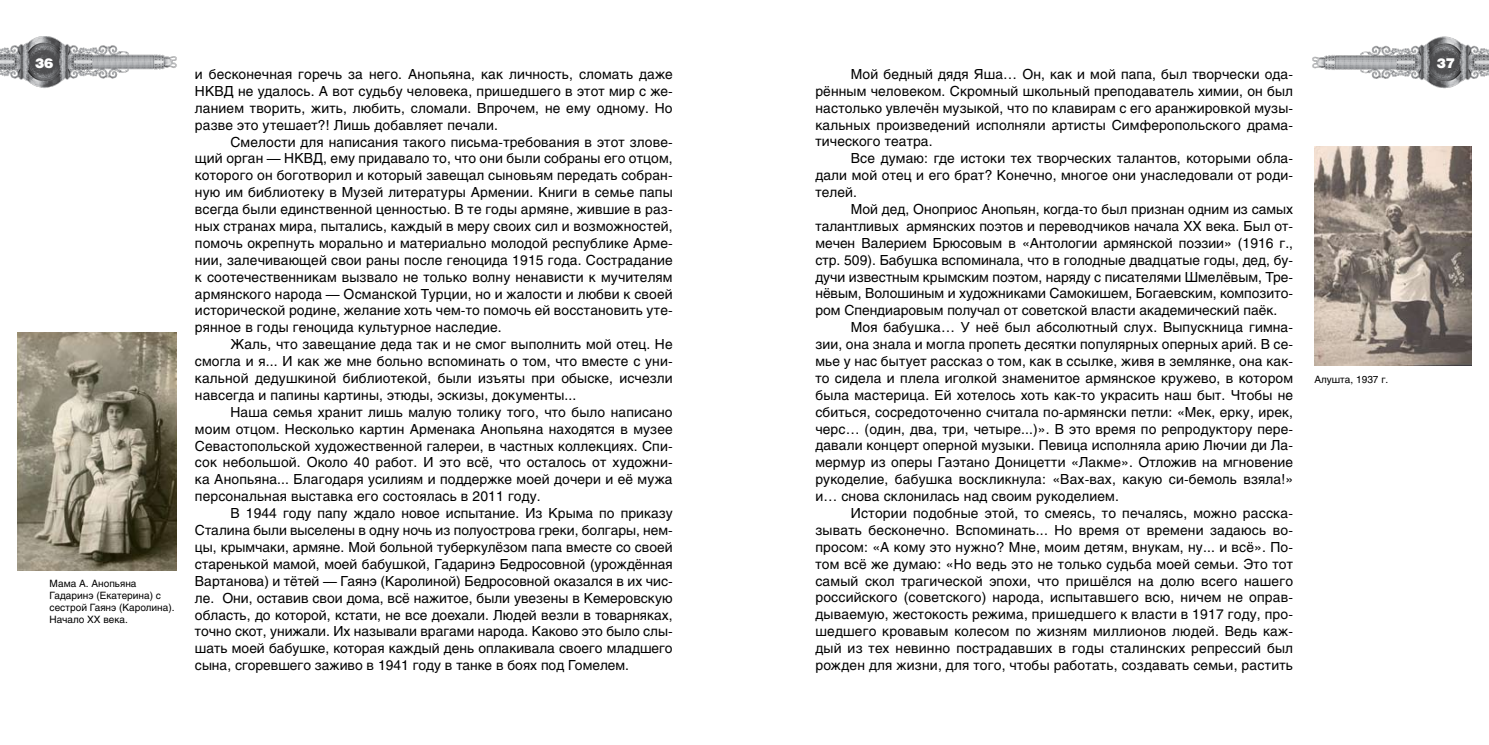
<style>
.page{position:relative;width:1489px;height:745px;background:#fff}
.page>*{position:absolute;margin:0;border:0;box-sizing:border-box;transform-origin:0 0}
.t1{font:13.75px/16.9px "Helios";letter-spacing:.01em;color:#000;text-align:justify}
.t2{font:900 13.75px "Helios";color:#fff}
.t3{font:10px/12px "Helios";color:#000}
</style>
<div class="page">
<img style="left:18px;top:332px;width:158px;height:238px">
<img style="left:1314px;top:146px;width:156px;height:219px">
<img style="left:0;top:36px;width:177px;height:52px">
<img style="left:1312px;top:36px;width:176px;height:53px">
<p class="t2" style="left:35px;top:54px;width:20px">36</p>
<p class="t2" style="left:1436px;top:54px;width:20px">37</p>
<p class="t1" style="left:815px;top:65px;width:479px;text-indent:35px">Мой бедный дядя Яша… Он, как и мой папа, был творчески ода&shy;рённым человеком. Скромный школьный преподаватель химии, он был настолько увлечён музыкой, что по клавирам с его аранжировкой музы&shy;кальных произведений исполняли артисты Симферопольского драма&shy;тического театра.</p>
<p class="t1" style="left:815px;top:150px;width:479px;text-indent:35px">Все думаю: где истоки тех творческих талантов, которыми обла&shy;дали мой отец и его брат? Конечно, многое они унаследовали от роди&shy;телей.</p>
<p class="t1" style="left:815px;top:200px;width:479px;text-indent:35px">Мой дед, Оноприос Анопьян, когда-то был признан одним из самых талантливых армянских поэтов и переводчиков начала XX века. Был от&shy;мечен Валерием Брюсовым в «Антологии армянской поэзии» (1916 г., стр. 509). Бабушка вспоминала, что в голодные двадцатые годы, дед, бу&shy;дучи известным крымским поэтом, наряду с писателями Шмелёвым, Тре&shy;нёвым, Волошиным и художниками Самокишем, Богаевским, композито&shy;ром Спендиаровым получал от советской власти академический паёк.</p>
<p class="t1" style="left:815px;top:318px;width:479px;text-indent:35px">Моя бабушка… У неё был абсолютный слух. Выпускница гимна&shy;зии, она знала и могла пропеть десятки популярных оперных арий. В се&shy;мье у нас бытует рассказ о том, как в ссылке, живя в землянке, она как&shy;то сидела и плела иголкой знаменитое армянское кружево, в котором была мастерица. Ей хотелось хоть как-то украсить наш быт. Чтобы не сбиться, сосредоточенно считала по-армянски петли: «Мек, ерку, ирек, черс… (один, два, три, четыре...)». В это время по репродуктору пере&shy;давали концерт оперной музыки. Певица исполняла арию Лючии ди Ла&shy;мермур из оперы Гаэтано Доницетти «Лакме». Отложив на мгновение рукоделие, бабушка воскликнула: «Вах-вах, какую си-бемоль взяла!» и… снова склонилась над своим рукоделием.</p>
<p class="t1" style="left:815px;top:504px;width:479px;text-indent:35px">Истории подобные этой, то смеясь, то печалясь, можно расска&shy;зывать бесконечно. Вспоминать... Но время от времени задаюсь во&shy;просом: «А кому это нужно? Мне, моим детям, внукам, ну... и всё». По&shy;том всё же думаю: «Но ведь это не только судьба моей семьи. Это тот самый скол трагической эпохи, что пришёлся на долю всего нашего российского (советского) народа, испытавшего всю, ничем не оправ&shy;дываемую, жестокость режима, пришедшего к власти в 1917 году, про&shy;шедшего кровавым колесом по жизням миллионов людей. Ведь каж&shy;дый из тех невинно пострадавших в годы сталинских репрессий был рожден для жизни, для того, чтобы работать, создавать семьи, растить</p>
<p class="t1" style="left:195px;top:65px;width:479px">и бесконечная горечь за него. Анопьяна, как личность, сломать даже НКВД не удалось. А вот судьбу человека, пришедшего в этот мир с же&shy;ланием творить, жить, любить, сломали. Впрочем, не ему одному. Но разве это утешает?! Лишь добавляет печали.</p>
<p class="t1" style="left:195px;top:133px;width:479px;text-indent:35px">Смелости для написания такого письма-требования в этот злове&shy;щий орган — НКВД, ему придавало то, что они были собраны его отцом, которого он боготворил и который завещал сыновьям передать собран&shy;ную им библиотеку в Музей литературы Армении. Книги в семье папы всегда были единственной ценностью. В те годы армяне, жившие в раз&shy;ных странах мира, пытались, каждый в меру своих сил и возможностей, помочь окрепнуть морально и материально молодой республике Арме&shy;нии, залечивающей свои раны после геноцида 1915 года. Сострадание к соотечественникам вызвало не только волну ненависти к мучителям армянского народа — Османской Турции, но и жалости и любви к своей исторической родине, желание хоть чем-то помочь ей восстановить уте&shy;рянное в годы геноцида культурное наследие.</p>
<p class="t1" style="left:195px;top:335px;width:479px;text-indent:35px">Жаль, что завещание деда так и не смог выполнить мой отец. Не смогла и я... И как же мне больно вспоминать о том, что вместе с уни&shy;кальной дедушкиной библиотекой, были изъяты при обыске, исчезли навсегда и папины картины, этюды, эскизы, документы...</p>
<p class="t1" style="left:195px;top:403px;width:479px;text-indent:35px">Наша семья хранит лишь малую толику того, что было написано моим отцом. Несколько картин Арменака Анопьяна находятся в музее Севастопольской художественной галереи, в частных коллекциях. Спи&shy;сок небольшой. Около 40 работ. И это всё, что осталось от художни&shy;ка Анопьяна... Благодаря усилиям и поддержке моей дочери и её мужа персональная выставка его состоялась в 2011 году.</p>
<p class="t1" style="left:195px;top:504px;width:479px;text-indent:35px">В 1944 году папу ждало новое испытание. Из Крыма по приказу Сталина были выселены в одну ночь из полуострова греки, болгары, нем&shy;цы, крымчаки, армяне. Мой больной туберкулёзом папа вместе со своей старенькой мамой, моей бабушкой, Гадаринэ Бедросовной (урождённая Вартанова) и тётей — Гаянэ (Каролиной) Бедросовной оказался в их чис&shy;ле. Они, оставив свои дома, всё нажитое, были увезены в Кемеровскую область, до которой, кстати, не все доехали. Людей везли в товарняках, точно скот, унижали. Их называли врагами народа. Каково это было слы&shy;шать моей бабушке, которая каждый день оплакивала своего младшего сына, сгоревшего заживо в 1941 году в танке в боях под Гомелем.</p>
<p class="t3" style="left:1314px;top:373px;width:75px">Алушта, 1937 г.</p>
<p class="t3" style="left:50px;top:576px;width:126px">Мама А. Анопьяна<br>Гадаринэ (Екатерина) с сестрой Гаянэ (Каролина).<br>Начало ХХ века.</p>
</div>
